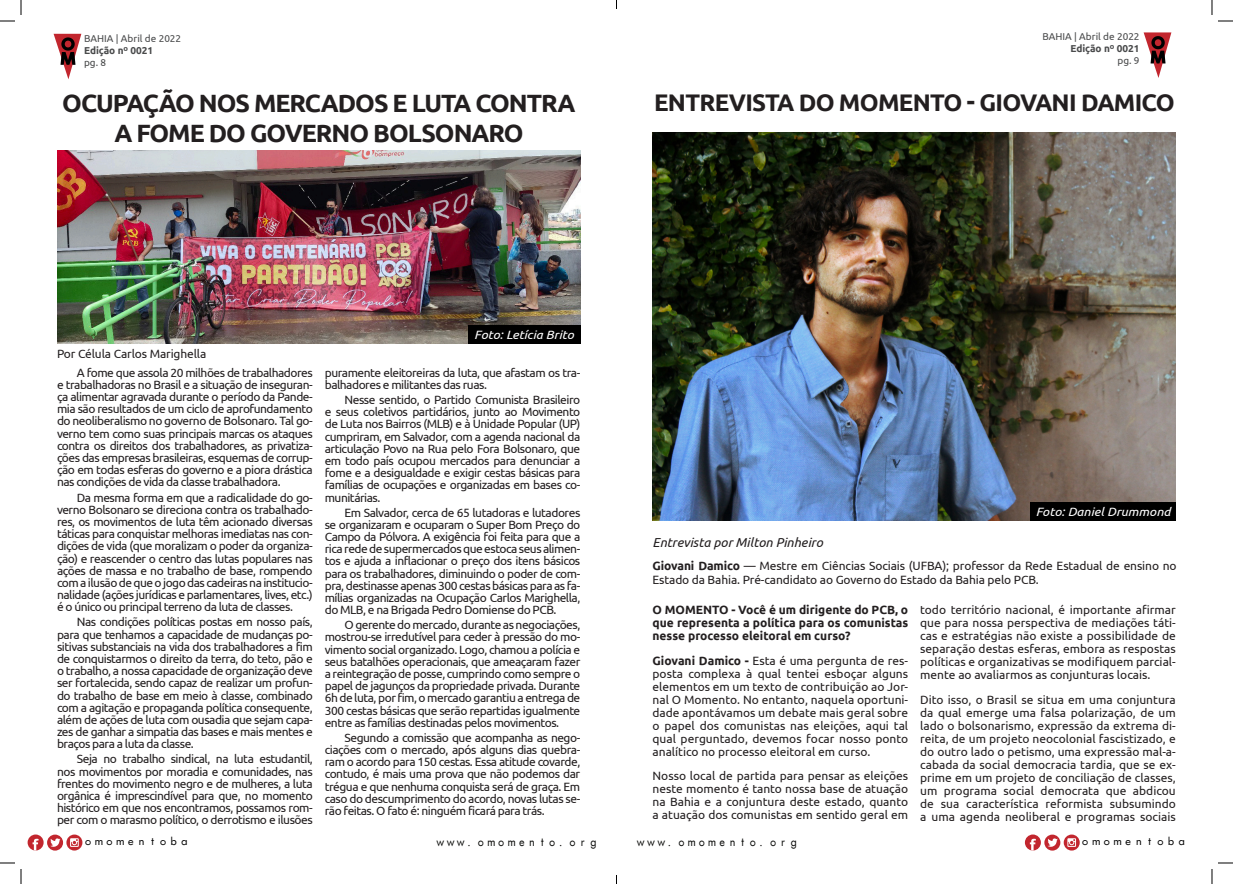
<style>
.page{position:relative;width:1233px;height:884px;background:#fff}
.page>*{position:absolute;margin:0;border:0;box-sizing:border-box;transform-origin:0 0}
.t1{font:700 25px/30px "Ubuntu";letter-spacing:-.04em;color:#231f20;text-align:center}
.t2{font:700 24px "Ubuntu";letter-spacing:-.03em;color:#231f20}
.t3{font:italic 13px "Ubuntu";color:#231f20}
.t4{font:12px/12.2px "Ubuntu";letter-spacing:-.04em;color:#231f20;text-align:justify}
.t5{font:12px/14.4px "Ubuntu";letter-spacing:-.01em;color:#231f20}
.t6{font:700 12px/13px "Ubuntu";color:#231f20;text-align:justify}
.t7{font:italic 12px "Ubuntu";color:#fff;scale:1.07 1}
.t8{font:11.6px "Futurist Fixed Width";color:#040503;scale:.88 1}
.t9{font:10.6px "Futurist Fixed Width";color:#000}
.t10{font:10px "Ubuntu";color:#494a4b}
.t11{font:700 10px "Ubuntu";color:#494a4b}
.s1{font-weight:700}
</style>
<div class="page">
<svg style="left:54px;top:34px;width:27px;height:45px"></svg>
<svg style="left:1143px;top:32px;width:28px;height:46px"></svg>
<svg style="left:1025px;top:834px;width:16px;height:16px"></svg>
<svg style="left:1044px;top:835px;width:16px;height:16px"></svg>
<svg style="left:1047px;top:838px;width:10px;height:9px"></svg>
<svg style="left:1063px;top:834px;width:16px;height:16px"></svg>
<svg style="left:1067px;top:838px;width:9px;height:9px"></svg>
<svg style="left:28px;top:834px;width:16px;height:16px"></svg>
<div style="left:47px;top:835px;width:16px;height:16px;background:#c2262e;border-radius:50%"></div>
<svg style="left:50px;top:838px;width:10px;height:9px"></svg>
<svg style="left:66px;top:834px;width:16px;height:16px"></svg>
<svg style="left:70px;top:838px;width:9px;height:9px"></svg>
<img style="left:57px;top:151px;width:523px;height:192px">
<div style="left:467px;top:325px;width:113px;height:18px;background:#000"></div>
<img style="left:652px;top:132px;width:524px;height:388px">
<div style="left:1030px;top:502px;width:146px;height:18px;background:#000"></div>
<svg style="left:1218px;top:20px;width:15px;height:2px"></svg>
<svg style="left:1218px;top:862px;width:15px;height:2px"></svg>
<svg style="left:0;top:0;width:22px;height:22px"></svg>
<svg style="left:0;top:862px;width:22px;height:22px"></svg>
<svg style="left:1211px;top:0;width:1px;height:15px"></svg>
<svg style="left:1211px;top:869px;width:1px;height:15px"></svg>
<p class="t10" style="left:84px;top:32px;width:99px">BAHIA | Abril de 2022</p>
<p class="t11" style="left:84px;top:44px;width:71px">Edição nº 0021</p>
<p class="t10" style="left:84px;top:56px;width:24px">pg. 8</p>
<p class="t1" style="left:62px;top:87px;width:515px">OCUPAÇÃO NOS MERCADOS E LUTA CONTRA<br>A FOME DO GOVERNO BOLSONARO</p>
<p class="t10" style="left:1042px;top:31px;width:99px">BAHIA | Abril de 2022</p>
<p class="t11" style="left:1070px;top:43px;width:71px">Edição nº 0021</p>
<p class="t10" style="left:1117px;top:55px;width:24px">pg. 9</p>
<p class="t2" style="left:654px;top:88px;width:522px">ENTREVISTA DO MOMENTO - GIOVANI DAMICO</p>
<p class="t5" style="left:57px;top:346px;width:151px">Por Célula Carlos Marighella</p>
<p class="t4" style="left:57px;top:366px;width:257px;text-indent:20px">A fome que assola 20 milhões de trabalhadores e trabalhadoras no Brasil e a situação de inseguran&shy;ça alimentar agravada durante o período da Pande&shy;mia são resultados de um ciclo de aprofundamento do neoliberalismo no governo de Bolsonaro. Tal go&shy;verno tem como suas principais marcas os ataques contra os direitos dos trabalhadores, as privatiza&shy;ções das empresas brasileiras, esquemas de corrup&shy;ção em todas esferas do governo e a piora drástica nas condições de vida da classe trabalhadora.</p>
<p class="t4" style="left:57px;top:491px;width:257px;text-indent:20px">Da mesma forma em que a radicalidade do go&shy;verno Bolsonaro se direciona contra os trabalhado&shy;res, os movimentos de luta têm acionado diversas táticas para conquistar melhoras imediatas nas con&shy;dições de vida (que moralizam o poder da organiza&shy;ção) e reascender o centro das lutas populares nas ações de massa e no trabalho de base, rompendo com a ilusão de que o jogo das cadeiras na institucio&shy;nalidade (ações jurídicas e parlamentares, lives, etc.) é o único ou principal terreno da luta de classes.</p>
<p class="t4" style="left:57px;top:616px;width:257px;text-indent:20px">Nas condições políticas postas em nosso país, para que tenhamos a capacidade de mudanças po&shy;sitivas substanciais na vida dos trabalhadores a fim de conquistarmos o direito da terra, do teto, pão e o trabalho, a nossa capacidade de organização deve ser fortalecida, sendo capaz de realizar um profun&shy;do trabalho de base em meio à classe, combinado com a agitação e propaganda política consequente, além de ações de luta com ousadia que sejam capa&shy;zes de ganhar a simpatia das bases e mais mentes e braços para a luta da classe.</p>
<p class="t4" style="left:57px;top:753px;width:257px;text-indent:20px">Seja no trabalho sindical, na luta estudantil, nos movimentos por moradia e comunidades, nas frentes do movimento negro e de mulheres, a luta orgânica é imprescindível para que, no momento histórico em que nos encontramos, possamos rom&shy;per com o marasmo político, o derrotismo e ilusões</p>
<p class="t7" style="left:474px;top:327px;width:95px">Foto: Letícia Brito</p>
<p class="t4" style="left:325px;top:366px;width:257px">puramente eleitoreiras da luta, que afastam os tra&shy;balhadores e militantes das ruas.</p>
<p class="t4" style="left:325px;top:393px;width:257px;text-indent:20px">Nesse sentido, o Partido Comunista Brasileiro e seus coletivos partidários, junto ao Movimento de Luta nos Bairros (MLB) e à Unidade Popular (UP) cumpriram, em Salvador, com a agenda nacional da articulação Povo na Rua pelo Fora Bolsonaro, que em todo país ocupou mercados para denunciar a fome e a desigualdade e exigir cestas básicas para famílias de ocupações e organizadas em bases co&shy;munitárias.</p>
<p class="t4" style="left:325px;top:506px;width:257px;text-indent:20px">Em Salvador, cerca de 65 lutadoras e lutadores se organizaram e ocuparam o Super Bom Preço do Campo da Pólvora. A exigência foi feita para que a rica rede de supermercados que estoca seus alimen&shy;tos e ajuda a inflacionar o preço dos itens básicos para os trabalhadores, diminuindo o poder de com&shy;pra, destinasse apenas 300 cestas básicas para as fa&shy;mílias organizadas na Ocupação Carlos Marighella, do MLB, e na Brigada Pedro Domiense do PCB.</p>
<p class="t4" style="left:325px;top:618px;width:257px;text-indent:20px">O gerente do mercado, durante as negociações, mostrou-se irredutível para ceder à pressão do mo&shy;vimento social organizado. Logo, chamou a polícia e seus batalhões operacionais, que ameaçaram fazer a reintegração de posse, cumprindo como sempre o papel de jagunços da propriedade privada. Durante 6h de luta, por fim, o mercado garantiu a entrega de 300 cestas básicas que serão repartidas igualmente entre as famílias destinadas pelos movimentos.</p>
<p class="t4" style="left:325px;top:731px;width:257px;text-indent:20px">Segundo a comissão que acompanha as nego&shy;ciações com o mercado, após alguns dias quebra&shy;ram o acordo para 150 cestas. Essa atitude covarde, contudo, é mais uma prova que não podemos dar trégua e que nenhuma conquista será de graça. Em caso do descumprimento do acordo, novas lutas se&shy;rão feitas. O fato é: ninguém ficará para trás.</p>
<p class="t7" style="left:1035px;top:504px;width:128px">Foto: Daniel Drummond</p>
<p class="t3" style="left:652px;top:534px;width:172px">Entrevista por Milton Pinheiro</p>
<p class="t5" style="left:652px;top:558px;width:525px"><span class="s1">Giovani Damico</span> — Mestre em Ciências Sociais (UFBA); professor da Rede Estadual de ensino no<br>Estado da Bahia. Pré-candidato ao Governo do Estado da Bahia pelo PCB.</p>
<p class="t6" style="left:652px;top:603px;width:257px">O MOMENTO - Você é um dirigente do PCB, o que representa a política para os comunistas nesse processo eleitoral em curso?</p>
<p class="t4" style="left:652px;top:653px;width:257px;line-height:13px"><span class="s1">Giovani Damico -</span> Esta é uma pergunta de res&shy;posta complexa à qual tentei esboçar alguns elementos em um texto de contribuição ao Jor&shy;nal O Momento. No entanto, naquela oportuni&shy;dade apontávamos um debate mais geral sobre o papel dos comunistas nas eleições, aqui tal qual perguntado, devemos focar nosso ponto analítico no processo eleitoral em curso.</p>
<p class="t4" style="left:652px;top:769px;width:257px;line-height:13px">Nosso local de partida para pensar as eleições neste momento é tanto nossa base de atuação na Bahia e a conjuntura deste estado, quanto a atuação dos comunistas em sentido geral em</p>
<p class="t4" style="left:920px;top:603px;width:257px;line-height:13px">todo território nacional, é importante afirmar que para nossa perspectiva de mediações táti&shy;cas e estratégias não existe a possibilidade de separação destas esferas, embora as respostas políticas e organizativas se modifiquem parcial&shy;mente ao avaliarmos as conjunturas locais.</p>
<p class="t4" style="left:920px;top:692px;width:257px;line-height:13px">Dito isso, o Brasil se situa em uma conjuntura da qual emerge uma falsa polarização, de um lado o bolsonarismo, expressão da extrema di&shy;reita, de um projeto neocolonial fascistizado, e do outro lado o petismo, uma expressão mal-a&shy;cabada da social democracia tardia, que se ex&shy;prime em um projeto de conciliação de classes, um programa social democrata que abdicou de sua característica reformista subsumindo a uma agenda neoliberal e programas sociais</p>
<p class="t9" style="left:83px;top:834px;width:109px">omomentoba</p>
<p class="t8" style="left:435px;top:834px;width:187px">www.omomento.org</p>
<p class="t8" style="left:635px;top:834px;width:187px">www.omomento.org</p>
<p class="t9" style="left:1080px;top:834px;width:109px">omomentoba</p>
</div>
